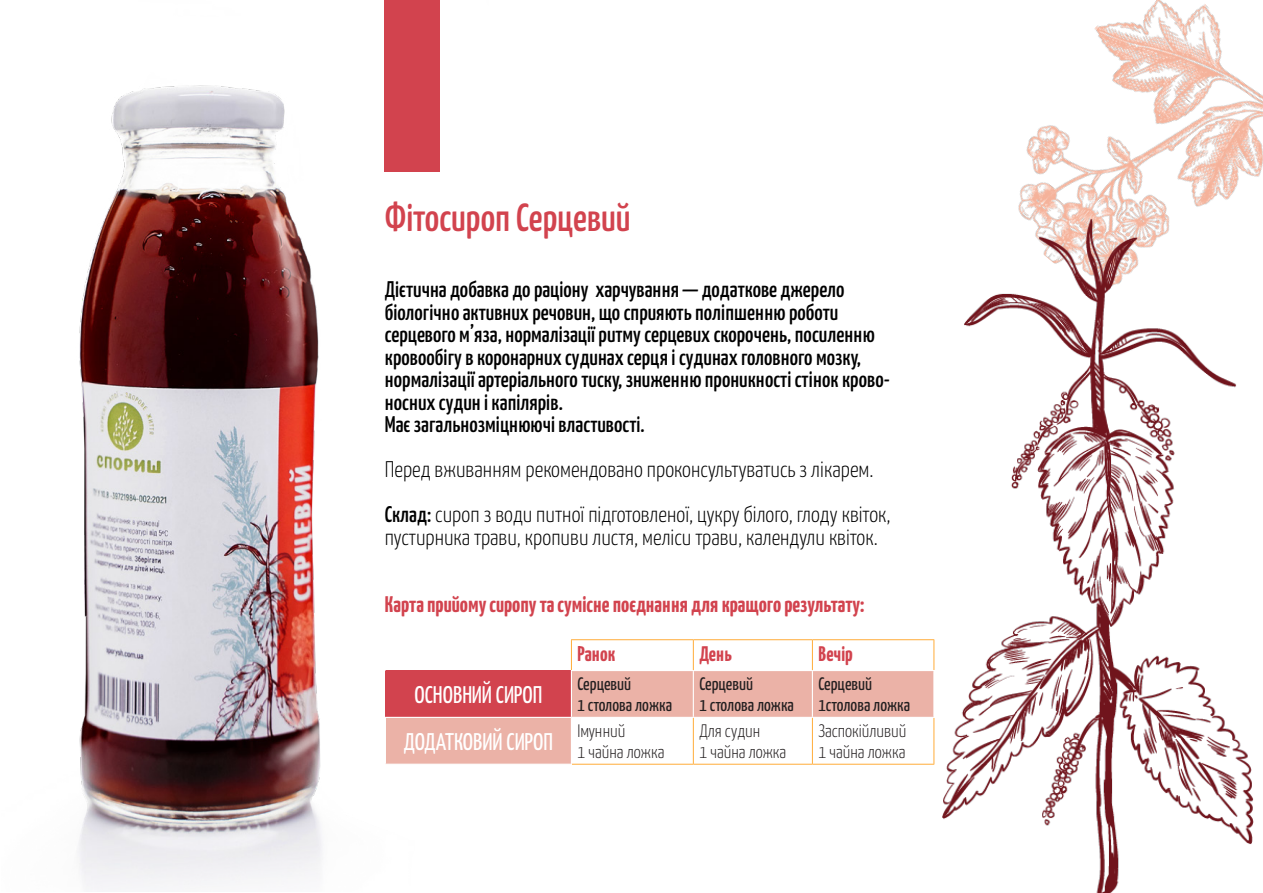
<style>
.page{position:relative;width:1263px;height:893px;background:#fff}
.page>*{position:absolute;margin:0;border:0;box-sizing:border-box;transform-origin:0 0}
.t1{font:500 39px "Yanone Kaffeesatz";color:#d2434e}
.t2{font:24px "Yanone Kaffeesatz";color:#fff}
.t3{font:500 22.5px/22.5px "Yanone Kaffeesatz";color:#000}
.t4{font:300 22.5px "Yanone Kaffeesatz";color:#000}
.t5{font:700 22.5px "Yanone Kaffeesatz";color:#d2434e}
.t6{font:700 21px "Yanone Kaffeesatz";color:#d2434e}
.t7{font:18px "Yanone Kaffeesatz";color:#231f20}
.t8{font:300 18px "Yanone Kaffeesatz";color:#231f20}
.s1{font-weight:500}
</style>
<div class="page">
<img style="left:1018px;top:0;width:245px;height:219px">
<img style="left:78px;top:0;width:362px;height:892px">
<svg style="left:385px;top:670px;width:548px;height:94px;fill:#ebb2a7"></svg>
<hr style="left:385px;top:639px;width:186px;height:1px;background:#fff">
<hr style="left:385px;top:640px;width:1px;height:30px;background:#fff">
<hr style="left:812px;top:671px;width:1px;height:46px;background:#fff">
<hr style="left:693px;top:671px;width:1px;height:46px;background:#fff">
<hr style="left:571px;top:670px;width:122px;height:1px;background:#fff">
<hr style="left:571px;top:671px;width:1px;height:46px;background:#fff">
<hr style="left:693px;top:670px;width:119px;height:1px;background:#fff">
<hr style="left:812px;top:670px;width:122px;height:1px;background:#fff">
<hr style="left:571px;top:717px;width:122px;height:1px;background:#fff">
<hr style="left:693px;top:717px;width:119px;height:1px;background:#fff">
<hr style="left:812px;top:717px;width:122px;height:1px;background:#fff">
<hr style="left:571px;top:639px;width:122px;height:1px;background:#ffac39">
<hr style="left:571px;top:640px;width:1px;height:30px;background:#ffac39">
<hr style="left:693px;top:639px;width:119px;height:1px;background:#ffac39">
<hr style="left:693px;top:640px;width:1px;height:30px;background:#ffac39">
<hr style="left:812px;top:639px;width:122px;height:1px;background:#ffac39">
<hr style="left:812px;top:640px;width:1px;height:30px;background:#ffac39">
<hr style="left:933px;top:640px;width:1px;height:30px;background:#ffac39">
<hr style="left:693px;top:718px;width:1px;height:46px;background:#ffac39">
<hr style="left:812px;top:718px;width:1px;height:46px;background:#ffac39">
<hr style="left:933px;top:718px;width:1px;height:46px;background:#ffac39">
<hr style="left:572px;top:764px;width:121px;height:1px;background:#ffac39">
<hr style="left:693px;top:764px;width:119px;height:1px;background:#ffac39">
<hr style="left:812px;top:764px;width:122px;height:1px;background:#ffac39">
<hr style="left:385px;top:717px;width:186px;height:1px;background:#fff">
<hr style="left:385px;top:718px;width:1px;height:46px;background:#fff">
<hr style="left:571px;top:718px;width:1px;height:46px;background:#fff">
<hr style="left:385px;top:764px;width:187px;height:1px;background:#fff">
<div style="left:385px;top:0;width:55px;height:171px;background:#d2434e"></div>
<img style="left:943px;top:219px;width:310px;height:674px">
<p class="t1" style="left:385px;top:190px;width:247px">Фітосироп Серцевий</p>
<p class="t3" style="left:385px;top:277px;width:461px">Дієтична добавка до раціону харчування — додаткове джерело</p>
<p class="t3" style="left:385px;top:299px;width:455px">біологічно активних речовин, що сприяють поліпшенню роботи</p>
<p class="t3" style="left:385px;top:322px;width:506px">серцевого м’яза, нормалізації ритму серцевих скорочень, посиленню кровообігу в коронарних судинах серця і судинах головного мозку, нормалізації артеріального тиску, зниженню проникності стінок крово&shy;носних судин і капілярів.</p>
<p class="t3" style="left:385px;top:412px;width:261px">Має загальнозміцнюючі властивості.</p>
<p class="t4" style="left:385px;top:453px;width:490px">Перед вживанням рекомендовано проконсультуватись з лікарем.</p>
<p class="t4" style="left:385px;top:498px;width:507px"><span class="s1">Склад:</span> сироп з води питної підготовленої, цукру білого, глоду квіток,</p>
<p class="t4" style="left:385px;top:521px;width:494px">пустирника трави, кропиви листя, меліси трави, календули квіток.</p>
<p class="t5" style="left:385px;top:588px;width:481px">Карта прийому сиропу та сумісне поєднання для кращого результату:</p>
<p class="t6" style="left:577px;top:639px;width:39px">Ранок</p>
<p class="t6" style="left:699px;top:639px;width:34px">День</p>
<p class="t6" style="left:818px;top:639px;width:36px">Вечір</p>
<p class="t2" style="left:414px;top:677px;width:129px">ОСНОВНИЙ СИРОП</p>
<p class="t7" style="left:577px;top:671px;width:55px">Серцевий</p>
<p class="t7" style="left:577px;top:692px;width:96px">1 столова ложка</p>
<p class="t2" style="left:404px;top:724px;width:151px">ДОДАТКОВИЙ СИРОП</p>
<p class="t8" style="left:577px;top:717px;width:50px">Імунний</p>
<p class="t8" style="left:577px;top:739px;width:88px">1 чайна ложка</p>
<p class="t7" style="left:699px;top:671px;width:55px">Серцевий</p>
<p class="t7" style="left:699px;top:692px;width:96px">1 столова ложка</p>
<p class="t8" style="left:699px;top:717px;width:62px">Для судин</p>
<p class="t8" style="left:699px;top:739px;width:88px">1 чайна ложка</p>
<p class="t7" style="left:818px;top:671px;width:55px">Серцевий</p>
<p class="t7" style="left:818px;top:692px;width:93px">1столова ложка</p>
<p class="t8" style="left:818px;top:717px;width:90px">Заспокійливий</p>
<p class="t8" style="left:818px;top:739px;width:88px">1 чайна ложка</p>
</div>
